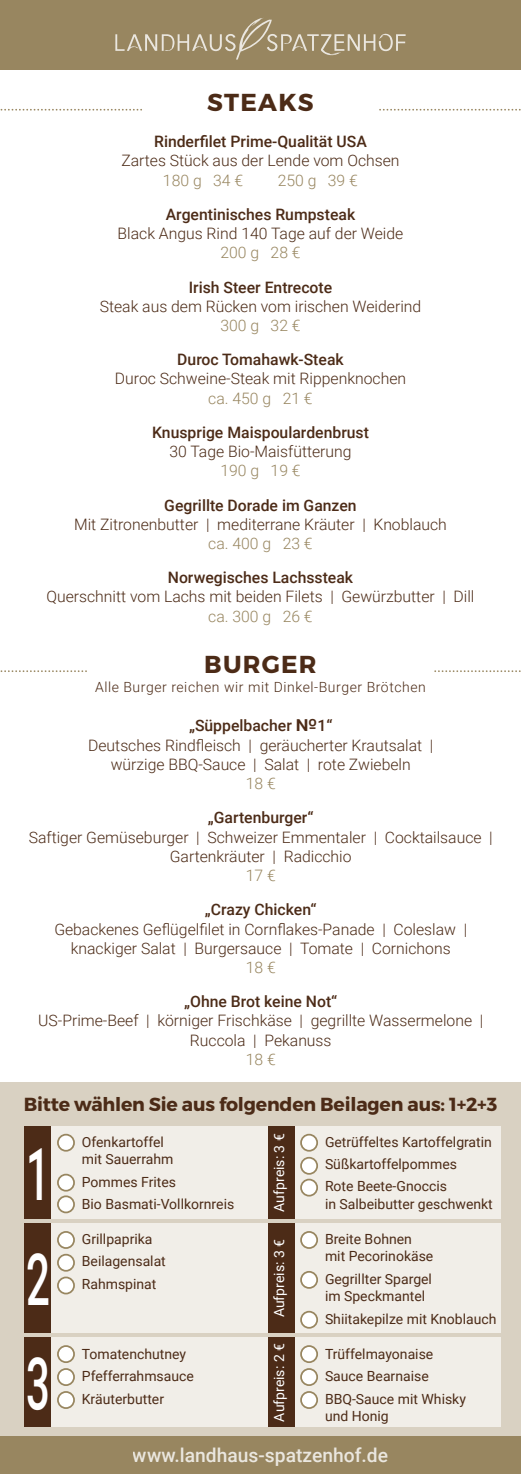
<style>
.page{position:relative;width:521px;height:1474px;background:#fff}
.page>*{position:absolute;margin:0;border:0;box-sizing:border-box;transform-origin:0 0}
.t1{font:500 72.1px "Roboto";color:#fff;scale:.58 1}
.t2{font:700 24.5px "Montserrat";letter-spacing:.05em;color:#4c2b17}
.t3{font:500 19.25px "Roboto";color:#fff}
.t4{font:700 18.9px "Montserrat";letter-spacing:-.01em;color:#4c2b17}
.t5{font:300 15.75px/19.2px "Roboto";color:#4c2b17;text-align:center}
.t6{font:500 15.75px "Roboto";color:#4c2b17}
.t7{font:300 15.75px "Roboto";color:#988660}
.t8{font:14px/22.4px "Roboto";color:#4c2b17}
.t9{font:300 14px "Roboto";letter-spacing:.04em;color:#4c2b17}
.t10{font:14px "Roboto";color:#fff}
.s1{font-weight:500}
.s2{font-weight:500;font-size:21px}
</style>
<div class="page">
<div style="left:0;top:1082px;width:521px;height:391px;background:#d9d1c2"></div>
<div style="left:0;top:0;width:521px;height:69px;background:#988660"></div>
<svg style="left:115px;top:18px;width:291px;height:42px"></svg>
<div style="left:0;top:1436px;width:521px;height:37px;background:#988660"></div>
<div style="left:25px;top:1126px;width:476px;height:92px;background:#f1eee8"></div>
<div style="left:268px;top:1126px;width:26px;height:92px;background:#4c2b17"></div>
<div style="left:58px;top:1134px;width:16px;height:16px;background:#fff;border-radius:50%"></div>
<div style="left:57px;top:1133px;width:18px;height:18px;border:2px solid #988660;border-radius:50%"></div>
<div style="left:58px;top:1174px;width:16px;height:16px;background:#fff;border-radius:50%"></div>
<div style="left:57px;top:1173px;width:18px;height:18px;border:2px solid #988660;border-radius:50%"></div>
<div style="left:58px;top:1196px;width:16px;height:16px;background:#fff;border-radius:50%"></div>
<div style="left:57px;top:1195px;width:18px;height:18px;border:2px solid #988660;border-radius:50%"></div>
<div style="left:301px;top:1134px;width:16px;height:16px;background:#fff;border-radius:50%"></div>
<div style="left:300px;top:1133px;width:18px;height:18px;border:2px solid #988660;border-radius:50%"></div>
<div style="left:301px;top:1157px;width:16px;height:16px;background:#fff;border-radius:50%"></div>
<div style="left:300px;top:1156px;width:18px;height:18px;border:2px solid #988660;border-radius:50%"></div>
<div style="left:301px;top:1179px;width:16px;height:16px;background:#fff;border-radius:50%"></div>
<div style="left:300px;top:1178px;width:18px;height:18px;border:2px solid #988660;border-radius:50%"></div>
<div style="left:25px;top:1126px;width:26px;height:92px;background:#4c2b17"></div>
<div style="left:25px;top:1223px;width:476px;height:109px;background:#f1eee8"></div>
<div style="left:268px;top:1223px;width:26px;height:109px;background:#4c2b17"></div>
<div style="left:58px;top:1231px;width:16px;height:16px;background:#fff;border-radius:50%"></div>
<div style="left:57px;top:1230px;width:18px;height:18px;border:2px solid #988660;border-radius:50%"></div>
<div style="left:58px;top:1254px;width:16px;height:16px;background:#fff;border-radius:50%"></div>
<div style="left:57px;top:1253px;width:18px;height:18px;border:2px solid #988660;border-radius:50%"></div>
<div style="left:58px;top:1277px;width:16px;height:16px;background:#fff;border-radius:50%"></div>
<div style="left:57px;top:1276px;width:18px;height:18px;border:2px solid #988660;border-radius:50%"></div>
<div style="left:301px;top:1231px;width:16px;height:16px;background:#fff;border-radius:50%"></div>
<div style="left:300px;top:1230px;width:18px;height:18px;border:2px solid #988660;border-radius:50%"></div>
<div style="left:301px;top:1271px;width:16px;height:16px;background:#fff;border-radius:50%"></div>
<div style="left:300px;top:1270px;width:18px;height:18px;border:2px solid #988660;border-radius:50%"></div>
<div style="left:301px;top:1311px;width:16px;height:16px;background:#fff;border-radius:50%"></div>
<div style="left:300px;top:1310px;width:18px;height:18px;border:2px solid #988660;border-radius:50%"></div>
<div style="left:25px;top:1223px;width:26px;height:109px;background:#4c2b17"></div>
<div style="left:25px;top:1337px;width:476px;height:89px;background:#f1eee8"></div>
<div style="left:25px;top:1337px;width:26px;height:89px;background:#4c2b17"></div>
<div style="left:58px;top:1345px;width:16px;height:17px;background:#fff;border-radius:50%"></div>
<div style="left:57px;top:1345px;width:18px;height:17px;border:2px solid #988660;border-radius:50%"></div>
<div style="left:58px;top:1368px;width:16px;height:16px;background:#fff;border-radius:50%"></div>
<div style="left:57px;top:1367px;width:18px;height:18px;border:2px solid #988660;border-radius:50%"></div>
<div style="left:58px;top:1391px;width:16px;height:16px;background:#fff;border-radius:50%"></div>
<div style="left:57px;top:1390px;width:18px;height:18px;border:2px solid #988660;border-radius:50%"></div>
<div style="left:301px;top:1345px;width:16px;height:17px;background:#fff;border-radius:50%"></div>
<div style="left:300px;top:1345px;width:18px;height:17px;border:2px solid #988660;border-radius:50%"></div>
<div style="left:301px;top:1368px;width:16px;height:16px;background:#fff;border-radius:50%"></div>
<div style="left:300px;top:1367px;width:18px;height:18px;border:2px solid #988660;border-radius:50%"></div>
<div style="left:301px;top:1391px;width:16px;height:16px;background:#fff;border-radius:50%"></div>
<div style="left:300px;top:1390px;width:18px;height:18px;border:2px solid #988660;border-radius:50%"></div>
<div style="left:268px;top:1337px;width:26px;height:89px;background:#4c2b17"></div>
<svg style="left:0;top:109px;width:521px;height:2px"></svg>
<div style="left:144px;top:87px;width:233px;height:42px;background:#fff"></div>
<svg style="left:0;top:670px;width:521px;height:2px"></svg>
<div style="left:88px;top:649px;width:345px;height:54px;background:#fff"></div>
<h2 class="t2" style="left:207px;top:87px;width:108px">STEAKS</h2>
<p class="t6" style="left:154px;top:131px;width:214px">Rinderfilet Prime-Qualität USA</p>
<p class="t5" style="left:121px;top:151px;width:280px">Zartes Stück aus der Lende vom Ochsen</p>
<p class="t7" style="left:163px;top:169px;width:82px">180 g 34 €</p>
<p class="t7" style="left:278px;top:169px;width:82px">250 g 39 €</p>
<p class="t6" style="left:166px;top:203px;width:191px">Argentinisches Rumpsteak</p>
<p class="t5" style="left:118px;top:223px;width:287px">Black Angus Rind 140 Tage auf der Weide</p>
<p class="t7" style="left:220px;top:242px;width:82px">200 g 28 €</p>
<p class="t6" style="left:189px;top:276px;width:145px">Irish Steer Entrecote</p>
<p class="t5" style="left:100px;top:296px;width:323px">Steak aus dem Rücken vom irischen Weiderind</p>
<p class="t7" style="left:220px;top:314px;width:82px">300 g 32 €</p>
<p class="t6" style="left:177px;top:348px;width:168px">Duroc Tomahawk-Steak</p>
<p class="t5" style="left:115px;top:368px;width:293px">Duroc Schweine-Steak mit Rippenknochen</p>
<p class="t7" style="left:208px;top:387px;width:106px">ca. 450 g 21 €</p>
<p class="t6" style="left:152px;top:421px;width:218px">Knusprige Maispoulardenbrust</p>
<p class="t5" style="left:169px;top:441px;width:184px">30 Tage Bio-Maisfütterung</p>
<p class="t7" style="left:220px;top:460px;width:82px">190 g 19 €</p>
<p class="t6" style="left:164px;top:494px;width:194px">Gegrillte Dorade im Ganzen</p>
<p class="t5" style="left:74px;top:514px;width:374px">Mit Zitronenbutter | mediterrane Kräuter | Knoblauch</p>
<p class="t7" style="left:208px;top:532px;width:106px">ca. 400 g 23 €</p>
<p class="t6" style="left:168px;top:566px;width:187px">Norwegisches Lachssteak</p>
<p class="t5" style="left:46px;top:586px;width:429px">Querschnitt vom Lachs mit beiden Filets | Gewürzbutter | Dill</p>
<p class="t7" style="left:208px;top:605px;width:106px">ca. 300 g 26 €</p>
<h2 class="t2" style="left:204px;top:648px;width:114px">BURGER</h2>
<p class="t9" style="left:95px;top:677px;width:332px">Alle Burger reichen wir mit Dinkel-Burger Brötchen</p>
<p class="t5" style="left:88px;top:715px;width:347px"><span class="s1">„Süppelbacher</span> <span class="s2">№</span><span class="s1">1“<br></span>Deutsches Rindfleisch | geräucherter Krautsalat | würzige BBQ-Sauce | Salat | rote Zwiebeln</p>
<p class="t7" style="left:246px;top:772px;width:32px">18 €</p>
<p class="t6" style="left:208px;top:806px;width:107px">„Gartenburger“</p>
<p class="t5" style="left:29px;top:826px;width:465px">Saftiger Gemüseburger | Schweizer Emmentaler | Cocktailsauce |<br>Gartenkräuter | Radicchio</p>
<p class="t7" style="left:246px;top:864px;width:32px">17 €</p>
<p class="t6" style="left:205px;top:898px;width:113px">„Crazy Chicken“</p>
<p class="t5" style="left:54px;top:918px;width:414px">Gebackenes Geflügelfilet in Cornflakes-Panade | Coleslaw | knackiger Salat | Burgersauce | Tomate | Cornichons</p>
<p class="t7" style="left:246px;top:956px;width:32px">18 €</p>
<p class="t6" style="left:184px;top:990px;width:155px">„Ohne Brot keine Not“</p>
<p class="t5" style="left:38px;top:1010px;width:447px">US-Prime-Beef | körniger Frischkäse | gegrillte Wassermelone |<br>Ruccola | Pekanuss</p>
<p class="t7" style="left:246px;top:1048px;width:32px">18 €</p>
<p class="t4" style="left:24px;top:1092px;width:475px">Bitte wählen Sie aus folgenden Beilagen aus: 1+2+3</p>
<p class="t8" style="left:82px;top:1132px;width:93px;line-height:17.5px">Ofenkartoffel mit Sauerrahm</p>
<p class="t8" style="left:82px;top:1169px;width:154px">Pommes Frites<br>Bio Basmati-Vollkornreis</p>
<p class="t10" style="left:269px;top:1211px;width:80px;rotate:-90deg">Aufpreis: 3 €</p>
<p class="t8" style="left:325px;top:1129px;width:168px">Getrüffeltes Kartoffelgratin<br>Süßkartoffelpommes<br>Rote Beete-Gnoccis</p>
<h1 class="t1" style="left:26px;top:1123px;width:43px">1</h1>
<p class="t8" style="left:325px;top:1192px;width:169px">in Salbeibutter geschwenkt</p>
<h1 class="t1" style="left:26px;top:1228px;width:43px">2</h1>
<p class="t8" style="left:82px;top:1227px;width:85px">Grillpaprika<br>Beilagensalat<br>Rahmspinat</p>
<p class="t8" style="left:325px;top:1229px;width:110px;line-height:17.5px">Breite Bohnen mit Pecorinokäse</p>
<p class="t10" style="left:269px;top:1317px;width:80px;rotate:-90deg">Aufpreis: 3 €</p>
<p class="t8" style="left:325px;top:1269px;width:108px;line-height:17.5px">Gegrillter Spargel im Speckmantel</p>
<p class="t8" style="left:325px;top:1306px;width:173px">Shiitakepilze mit Knoblauch</p>
<p class="t10" style="left:269px;top:1421px;width:80px;rotate:-90deg">Aufpreis: 2 €</p>
<h1 class="t1" style="left:26px;top:1333px;width:43px">3</h1>
<p class="t8" style="left:82px;top:1342px;width:114px">Tomatenchutney<br>Pfefferrahmsauce<br>Kräuterbutter</p>
<p class="t8" style="left:325px;top:1342px;width:142px">Trüffelmayonaise<br>Sauce Bearnaise<br>BBQ-Sauce mit Whisky</p>
<p class="t8" style="left:325px;top:1404px;width:65px">und Honig</p>
<p class="t3" style="left:133px;top:1441px;width:257px">www.landhaus-spatzenhof.de</p>
</div>
